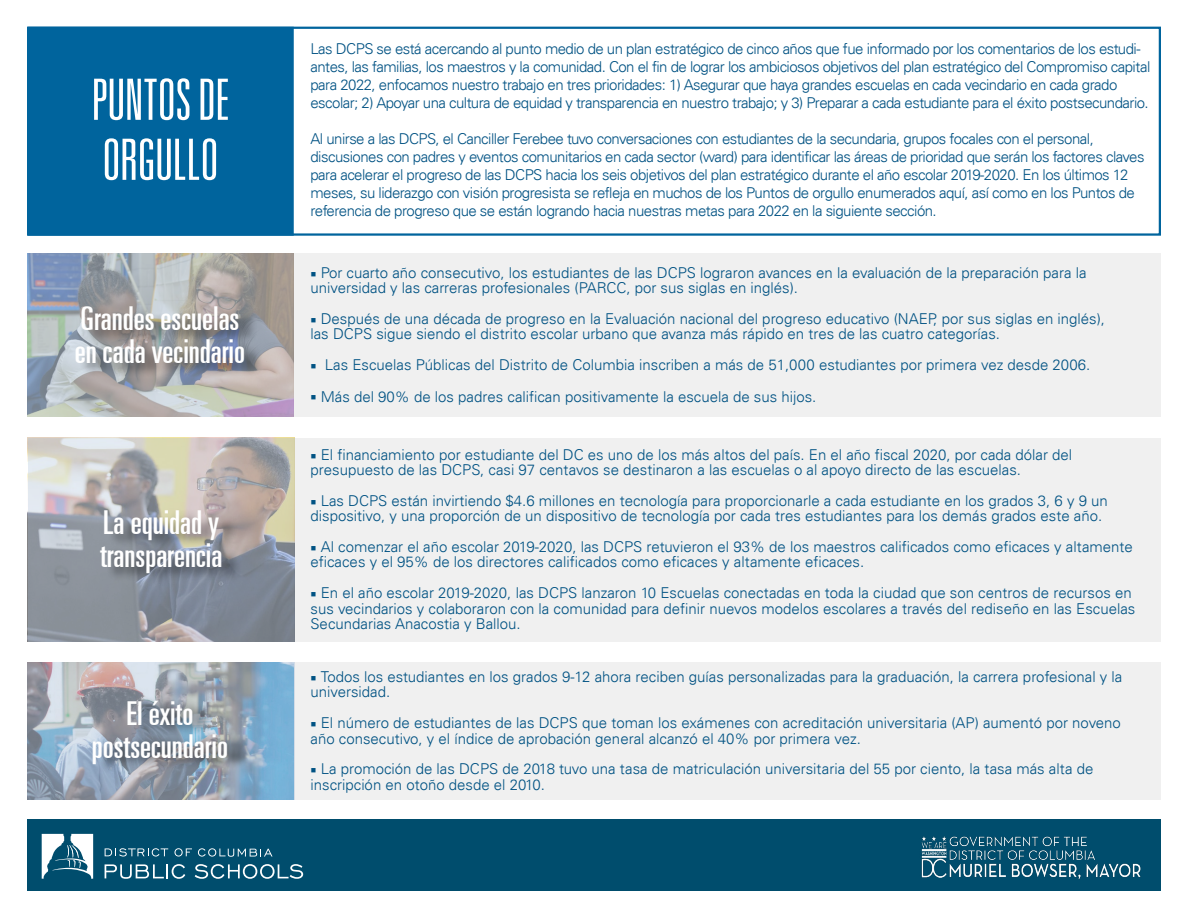
<style>
.page{position:relative;width:1188px;height:918px;background:#fff}
.page>*{position:absolute;margin:0;border:0;box-sizing:border-box;transform-origin:0 0}
.t1{font:300 ultra-condensed 57px/60px "Univers LT Std";letter-spacing:-.02em;color:#fff}
.t2{font:ultra-condensed 33px/33px "Univers LT";color:#fff}
.t3{font:300 15px/15.3px "Univers LT";color:#005283}
.t4{font:300 15px/18px "Univers LT";letter-spacing:-.035em;color:#005283}
.s1{font-family:"Minion Pro";font-weight:400}
</style>
<div class="page">
<div style="left:294px;top:662px;width:867px;height:137px;background:#eaeaea"></div>
<div style="left:294px;top:438px;width:867px;height:203px;background:#eaeaea"></div>
<div style="left:294px;top:253px;width:867px;height:164px;background:#eaeaea"></div>
<div style="left:27px;top:820px;width:1134px;height:71px;background:#004d6d"></div>
<svg style="left:28px;top:253px;width:266px;height:164px;background:#aaadb1"></svg>
<svg style="left:28px;top:438px;width:266px;height:203px;background:#a5a7a9"></svg>
<svg style="left:27px;top:662px;width:267px;height:137px;background:#99abbd"></svg>
<div style="left:98px;top:696px;width:150px;height:79px;background:#000;opacity:.5"></div>
<div style="left:27px;top:27px;width:1134px;height:209px;border:2px solid #00649d"></div>
<svg style="left:42px;top:834px;width:51px;height:45px"></svg>
<svg style="left:105px;top:848px;width:63px;height:9px"></svg>
<svg style="left:174px;top:848px;width:18px;height:9px"></svg>
<svg style="left:198px;top:848px;width:75px;height:9px"></svg>
<svg style="left:105px;top:864px;width:80px;height:15px"></svg>
<svg style="left:195px;top:864px;width:108px;height:15px"></svg>
<img style="left:921px;top:836px;width:220px;height:43px">
<div style="left:28px;top:27px;width:266px;height:209px;background:#00649d;border:2px solid #00649d"></div>
<div style="left:105px;top:509px;width:136px;height:78px;background:#000;opacity:.45"></div>
<div style="left:79px;top:305px;width:185px;height:73px;background:#000;opacity:.45"></div>
<h1 class="t1" style="left:91px;top:69px;width:140px">PUNTOS DE<br>ORGULLO</h1>
<h2 class="t2" style="left:75px;top:302px;width:172px">Grandes escuelas en cada vecindario</h2>
<h2 class="t2" style="left:100px;top:506px;width:124px">La equidad y transparencia</h2>
<h2 class="t2" style="left:92px;top:697px;width:138px;text-align:center">El éxito postsecundario</h2>
<p class="t4" style="left:310px;top:40px;width:841px">Las DCPS se está acercando al punto medio de un plan estratégico de cinco años que fue informado por los comentarios de los estudi&shy;antes, las familias, los maestros y la comunidad. Con el fin de lograr los ambiciosos objetivos del plan estratégico del Compromiso capital para 2022, enfocamos nuestro trabajo en tres prioridades: 1) Asegurar que haya grandes escuelas en cada vecindario en cada grado escolar; 2) Apoyar una cultura de equidad y transparencia en nuestro trabajo; y 3) Preparar a cada estudiante para el éxito postsecundario.</p>
<p class="t4" style="left:310px;top:130px;width:836px">Al unirse a las DCPS, el Canciller Ferebee tuvo conversaciones con estudiantes de la secundaria, grupos focales con el personal, discusiones con padres y eventos comunitarios en cada sector (ward) para identificar las áreas de prioridad que serán los factores claves para acelerar el progreso de las DCPS hacia los seis objetivos del plan estratégico durante el año escolar 2019-2020. En los últimos 12 meses, su liderazgo con visión progresista se refleja en muchos de los Puntos de orgullo enumerados aquí, así como en los Puntos de referencia de progreso que se están logrando hacia nuestras metas para 2022 en la siguiente sección.</p>
<p class="t3" style="left:310px;top:265px;width:778px"><span class="s1">■</span> Por cuarto año consecutivo, los estudiantes de las DCPS lograron avances en la evaluación de la preparación para la universidad y las carreras profesionales (PARCC, por sus siglas en inglés).</p>
<p class="t3" style="left:310px;top:311px;width:796px"><span class="s1">■</span> Después de una década de progreso en la Evaluación nacional del progreso educativo (NAEP, por sus siglas en inglés), las DCPS sigue siendo el distrito escolar urbano que avanza más rápido en tres de las cuatro categorías.</p>
<p class="t3" style="left:310px;top:357px;width:781px"><span class="s1">■</span> Las Escuelas Públicas del Distrito de Columbia inscriben a más de 51,000 estudiantes por primera vez desde 2006.</p>
<p class="t3" style="left:310px;top:389px;width:507px"><span class="s1">■</span> Más del 90% de los padres califican positivamente la escuela de sus hijos.</p>
<p class="t3" style="left:310px;top:447px;width:763px"><span class="s1">■</span> El financiamiento por estudiante del DC es uno de los más altos del país. En el año fiscal 2020, por cada dólar del presupuesto de las DCPS, casi 97 centavos se destinaron a las escuelas o al apoyo directo de las escuelas.</p>
<p class="t3" style="left:310px;top:493px;width:799px"><span class="s1">■</span> Las DCPS están invirtiendo $4.6 millones en tecnología para proporcionarle a cada estudiante en los grados 3, 6 y 9 un dispositivo, y una proporción de un dispositivo de tecnología por cada tres estudiantes para los demás grados este año.</p>
<p class="t3" style="left:310px;top:539px;width:824px"><span class="s1">■</span> Al comenzar el año escolar 2019-2020, las DCPS retuvieron el 93% de los maestros calificados como eficaces y altamente eficaces y el 95% de los directores calificados como eficaces y altamente eficaces.</p>
<p class="t3" style="left:310px;top:585px;width:826px"><span class="s1">■</span> En el año escolar 2019-2020, las DCPS lanzaron 10 Escuelas conectadas en toda la ciudad que son centros de recursos en sus vecindarios y colaboraron con la comunidad para definir nuevos modelos escolares a través del rediseño en las Escuelas<br>Secundarias Anacostia y Ballou.</p>
<p class="t3" style="left:310px;top:669px;width:813px"><span class="s1">■</span> Todos los estudiantes en los grados 9-12 ahora reciben guías personalizadas para la graduación, la carrera profesional y la universidad.</p>
<p class="t3" style="left:310px;top:715px;width:812px"><span class="s1">■</span> El número de estudiantes de las DCPS que toman los exámenes con acreditación universitaria (AP) aumentó por noveno año consecutivo, y el índice de aprobación general alcanzó el 40% por primera vez.</p>
<p class="t3" style="left:310px;top:761px;width:784px"><span class="s1">■</span> La promoción de las DCPS de 2018 tuvo una tasa de matriculación universitaria del 55 por ciento, la tasa más alta de inscripción en otoño desde el 2010.</p>
</div>
